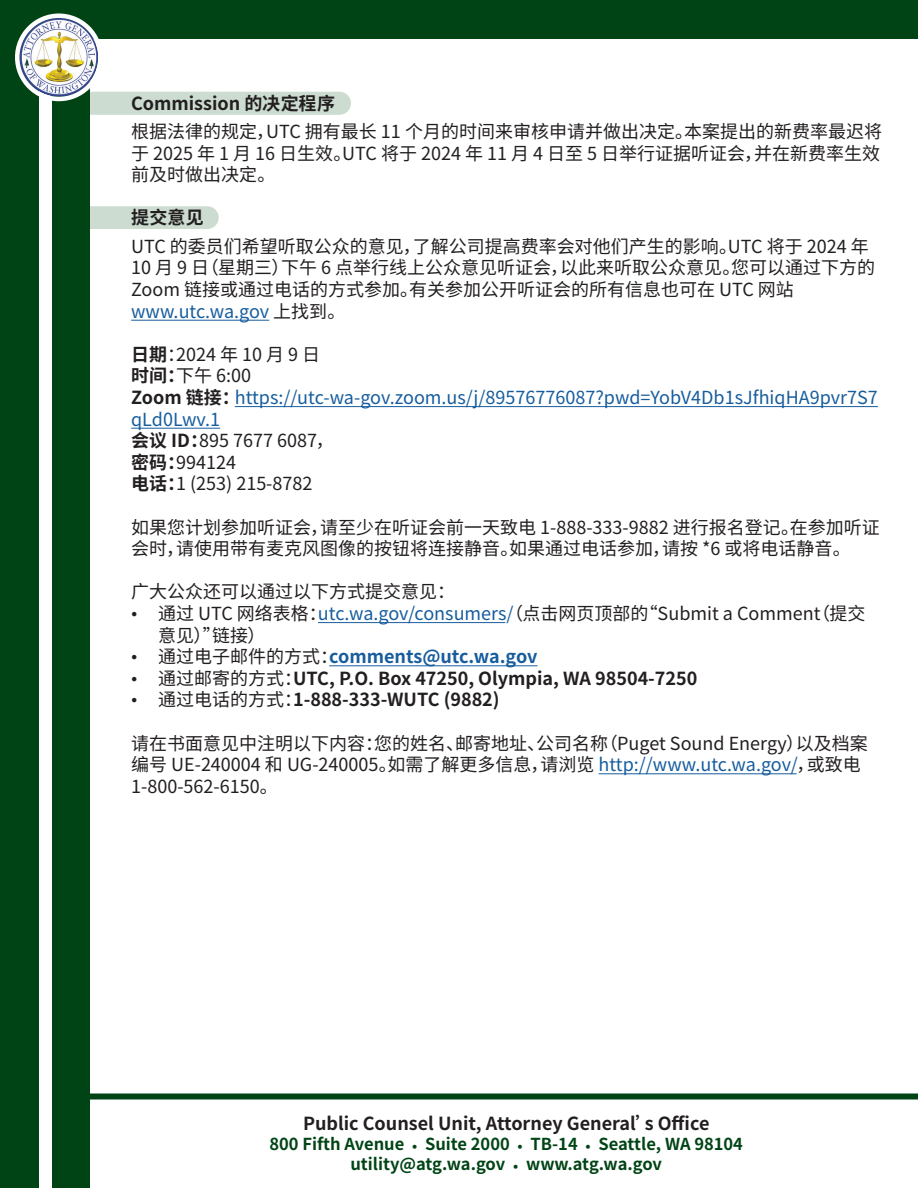
<style>
.page{position:relative;width:918px;height:1188px;background:#fff}
.page>*{position:absolute;margin:0;border:0;box-sizing:border-box;transform-origin:0 0}
.t1{font:18px/21.6px "Noto Sans CJ Ksc";color:#231f20}
.t2{font:700 18px "Noto Sans CJ Ksc";color:#231f20}
.t3{font:18px/21.6px "Noto Sans CJ Ksc";color:#175d9e}
.t4{font:700 18px "Noto Sans CJ Ksc";letter-spacing:-.005em;color:#175d9e}
.t5{font:700 16.5px "Noto Sans CJ Ksc";color:#004415}
.s1{color:#175d9e}
.s2{font-weight:700}
.s3{font-weight:700;color:#231f20}
.s4{font-family:"Times New Roman"}
.s5{font-family:"Times New Roman";font-weight:400;color:#231f20}
.s6{font-weight:400;color:#231f20}
.s7{font-family:"Times New Roman";font-weight:400}
.s8{font-weight:400}
.s9{font-family:"Minion Pro";font-weight:400;font-size:15px}
</style>
<div class="page">
<div style="left:66px;top:92px;width:285px;height:23px;background:#ccdcd1;border-radius:12px"></div>
<div style="left:72px;top:206px;width:147px;height:23px;background:#ccdcd1;border-radius:11px"></div>
<div style="left:0;top:0;width:918px;height:39px;background:#004415"></div>
<div style="left:75px;top:1094px;width:843px;height:6px;background:#004415"></div>
<div style="left:0;top:0;width:39px;height:1188px;background:#004415"></div>
<div style="left:52px;top:0;width:38px;height:1188px;background:#004415"></div>
<img style="left:19px;top:18px;width:79px;height:79px">
<div style="left:15px;top:13px;width:88px;height:88px;border:4px solid #fff;border-radius:50%"></div>
<hr style="left:131px;top:320px;width:138px;height:1px;background:#175d9e">
<hr style="left:235px;top:406px;width:643px;height:1px;background:#175d9e">
<hr style="left:131px;top:428px;width:89px;height:1px;background:#175d9e">
<hr style="left:318px;top:622px;width:187px;height:1px;background:#175d9e">
<hr style="left:329px;top:665px;width:209px;height:1px;background:#175d9e">
<hr style="left:599px;top:773px;width:198px;height:1px;background:#175d9e">
<h1 class="t2" style="left:131px;top:93px;width:205px">Commission 的决定程序</h1>
<p class="t1" style="left:131px;top:121px;width:752px;text-align:justify">根据法律的规定，UTC 拥有最长 11 个月的时间来审核申请并做出决定。本案提出的新费率最迟将于 2025 年 1 月 16 日生效。UTC 将于 2024 年 11 月 4 日至 5 日举行证据听证会，并在新费率生效前及时做出决定。</p>
<h1 class="t2" style="left:131px;top:208px;width:74px">提交意见</h1>
<p class="t1" style="left:131px;top:236px;width:746px">UTC 的委员们希望听取公众的意见，了解公司提高费率会对他们产生的影响。UTC 将于 2024 年10 月 9 日（星期三）下午 6 点举行线上公众意见听证会，以此来听取公众意见。您可以通过下方的Zoom 链接或通过电话的方式参加。有关参加公开听证会的所有信息也可在 UTC 网站<span class="s1">www.utc.wa.gov</span> 上找到。</p>
<p class="t1" style="left:131px;top:344px;width:191px"><span class="s2">日期</span>：2024 年 10 月 9 日</p>
<p class="t1" style="left:131px;top:365px;width:122px"><span class="s2">时间：</span>下午 6:00</p>
<p class="t3" style="left:131px;top:387px;width:748px"><span class="s3">Zoom 链接：</span>https://utc-wa-gov.zoom.us/j/89576776087?pwd=YobV4Db1sJfhiqHA9pvr7S7 qLd0Lwv.1</p>
<p class="t1" style="left:131px;top:430px;width:204px"><span class="s2">会议 ID：</span>895 7677 6087，</p>
<p class="t1" style="left:131px;top:452px;width:106px"><span class="s2">密码：</span>994124</p>
<p class="t1" style="left:131px;top:473px;width:183px"><span class="s2">电话：</span>1 (253) 215-8782</p>
<p class="t1" style="left:131px;top:516px;width:750px">如果您计划参加听证会，请至少在听证会前一天致电 1-888-333-9882 进行报名登记。在参加听证会时，请使用带有麦克风图像的按钮将连接静音。如果通过电话参加，请按 *6 或将电话静音。</p>
<p class="t1" style="left:131px;top:581px;width:326px">广大公众还可以通过以下方式提交意见：</p>
<p class="t1" style="left:158px;top:603px;width:709px;text-indent:-27px"><span class="s4">•</span> 通过 UTC 网络表格：<span class="s1">utc.wa.gov/consumers/</span>（点击网页顶部的“Submit a Comment（提交意见）”链接）</p>
<p class="t4" style="left:131px;top:646px;width:408px"><span class="s5">•</span> <span class="s6">通过电子邮件的方式：</span>comments@utc.wa.gov</p>
<p class="t2" style="left:131px;top:668px;width:568px"><span class="s7">•</span> <span class="s8">通过邮寄的方式：</span>UTC, P.O. Box 47250, Olympia, WA 98504-7250</p>
<p class="t2" style="left:131px;top:690px;width:370px"><span class="s7">•</span> <span class="s8">通过电话的方式：</span>1-888-333-WUTC (9882)</p>
<p class="t1" style="left:131px;top:732px;width:738px">请在书面意见中注明以下内容：您的姓名、邮寄地址、公司名称（Puget Sound Energy）以及档案编号 UE-240004 和 UG-240005。如需了解更多信息，请浏览 <span class="s1">http://www.utc.wa.gov/</span>，或致电<br>1-800-562-6150。</p>
<p class="t2" style="left:303px;top:1114px;width:408px">Public Counsel Unit, Attorney General’s Office</p>
<p class="t5" style="left:269px;top:1135px;width:475px">800 Fifth Avenue <span class="s9">•</span> Suite 2000 <span class="s9">•</span> TB-14 <span class="s9">•</span> Seattle, WA 98104</p>
<p class="t5" style="left:350px;top:1155px;width:313px">utility@atg.wa.gov <span class="s9">•</span> www.atg.wa.gov</p>
</div>
